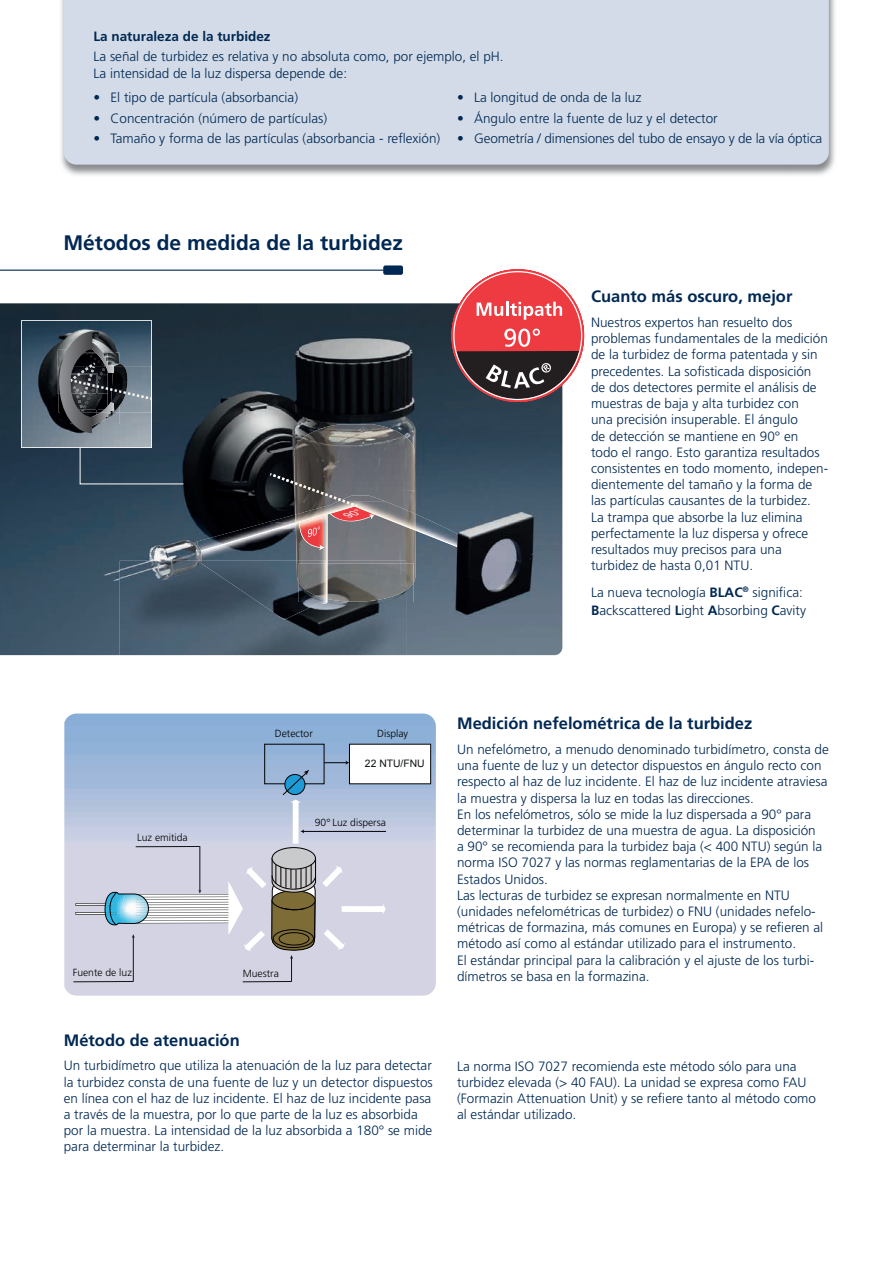
<style>
.page{position:relative;width:893px;height:1263px;background:#fff}
.page>*{position:absolute;margin:0;border:0;box-sizing:border-box;transform-origin:0 0}
.t1{font:700 21px "Frutiger LT";color:#002853}
.t2{font:700 16.5px "Frutiger LT";color:#002853}
.t3{font:300 13.5px/16.2px "Frutiger LT";color:#002853}
.t4{font:700 13.5px "Frutiger LT";color:#002853}
.t5{font:300 10.35px "Frutiger";color:#000001}
.t6{font:10.35px "Arial";color:#101315}
.s1{font-weight:700}
</style>
<div class="page">
<div style="left:383px;top:265px;width:20px;height:10px;background:#002853;border-radius:2px"></div>
<hr style="left:0;top:270px;width:385px;height:1px;background:#002853">
<img style="left:64px;top:713px;width:372px;height:282px">
<svg style="left:324px;top:929px;width:21px;height:21px"></svg>
<svg style="left:322px;top:866px;width:21px;height:21px"></svg>
<svg style="left:342px;top:904px;width:44px;height:10px"></svg>
<div style="left:349px;top:744px;width:82px;height:40px;background:#fff"></div>
<div style="left:349px;top:744px;width:82px;height:40px;border:1px solid #000001"></div>
<svg style="left:324px;top:760px;width:25px;height:5px"></svg>
<hr style="left:303px;top:831px;width:83px;height:1px;background:#000001">
<svg style="left:282px;top:770px;width:27px;height:74px;background:#a0bad4"></svg>
<svg style="left:272px;top:847px;width:43px;height:22px"></svg>
<div style="left:272px;top:847px;width:44px;height:22px;border:1px solid #000001;border-radius:50%"></div>
<hr style="left:73px;top:981px;width:60px;height:1px;background:#101315">
<hr style="left:136px;top:846px;width:64px;height:1px;background:#101315">
<hr style="left:200px;top:846px;width:1px;height:45px;background:#101315">
<svg style="left:75px;top:850px;width:241px;height:145px;background:#c4c6cf"></svg>
<img style="left:0;top:303px;width:562px;height:352px">
<img style="left:120px;top:561px;width:286px;height:94px">
<img style="left:201px;top:614px;width:125px;height:4px">
<img style="left:294px;top:424px;width:121px;height:49px">
<svg style="left:21px;top:320px;width:163px;height:165px;background:#445461"></svg>
<img style="left:61px;top:0;width:774px;height:175px">
<div style="left:64px;top:0;width:765px;height:165px;background:#d2dbe7"></div>
<svg style="left:451px;top:269px;width:133px;height:133px"></svg>
<svg style="left:201px;top:473px;width:259px;height:141px;background:#575b63"></svg>
<p class="t4" style="left:94px;top:28px;width:179px">La naturaleza de la turbidez</p>
<p class="t3" style="left:94px;top:49px;width:412px">La señal de turbidez es relativa y no absoluta como, por ejemplo, el pH.<br>La intensidad de la luz dispersa depende de:</p>
<p class="t3" style="left:94px;top:90px;width:206px">• El tipo de partícula (absorbancia)</p>
<p class="t3" style="left:94px;top:110px;width:235px">• Concentración (número de partículas)</p>
<p class="t3" style="left:94px;top:131px;width:348px">• Tamaño y forma de las partículas (absorbancia - reflexión)</p>
<p class="t3" style="left:457px;top:90px;width:186px">• La longitud de onda de la luz</p>
<p class="t3" style="left:457px;top:110px;width:262px">• Ángulo entre la fuente de luz y el detector</p>
<p class="t3" style="left:457px;top:131px;width:367px">• Geometría / dimensiones del tubo de ensayo y de la vía óptica</p>
<h1 class="t1" style="left:63px;top:231px;width:341px">Métodos de medida de la turbidez</h1>
<p class="t2" style="left:591px;top:287px;width:203px">Cuanto más oscuro, mejor</p>
<p class="t3" style="left:591px;top:314px;width:239px">Nuestros expertos han resuelto dos problemas fundamentales de la medición de la turbidez de forma patentada y sin precedentes. La sofisticada disposición de dos detectores permite el análisis de muestras de baja y alta turbidez con<br>una precisión insuperable. El ángulo<br>de detección se mantiene en 90° en todo el rango. Esto garantiza resultados consistentes en todo momento, indepen&shy;dientemente del tamaño y la forma de las partículas causantes de la turbidez.<br>La trampa que absorbe la luz elimina perfectamente la luz dispersa y ofrece resultados muy precisos para una turbidez de hasta 0,01 NTU.</p>
<p class="t3" style="left:591px;top:583px;width:217px;line-height:18px">La nueva tecnología <span class="s1">BLAC</span><sup>®</sup> significa:<br><span class="s1">B</span>ackscattered <span class="s1">L</span>ight <span class="s1">A</span>bsorbing <span class="s1">C</span>avity</p>
<p class="t5" style="left:275px;top:727px;width:39px">Detector</p>
<p class="t5" style="left:377px;top:727px;width:32px">Display</p>
<p class="t6" style="left:365px;top:756px;width:61px">22 NTU/FNU</p>
<p class="t5" style="left:137px;top:832px;width:52px">Luz emitida</p>
<p class="t5" style="left:73px;top:967px;width:61px">Fuente de luz</p>
<p class="t5" style="left:315px;top:816px;width:72px">90° Luz dispersa</p>
<p class="t5" style="left:243px;top:968px;width:38px">Muestra</p>
<p class="t2" style="left:64px;top:1030px;width:178px">Método de atenuación</p>
<p class="t3" style="left:64px;top:1058px;width:371px">Un turbidímetro que utiliza la atenuación de la luz para detectar la turbidez consta de una fuente de luz y un detector dispuestos en línea con el haz de luz incidente. El haz de luz incidente pasa a través de la muestra, por lo que parte de la luz es absorbida por la muestra. La intensidad de la luz absorbida a 180° se mide para determinar la turbidez.</p>
<p class="t2" style="left:457px;top:714px;width:297px">Medición nefelométrica de la turbidez</p>
<p class="t3" style="left:457px;top:741px;width:373px">Un nefelómetro, a menudo denominado turbidímetro, consta de una fuente de luz y un detector dispuestos en ángulo recto con respecto al haz de luz incidente. El haz de luz incidente atraviesa la muestra y dispersa la luz en todas las direcciones.<br>En los nefelómetros, sólo se mide la luz dispersada a 90° para determinar la turbidez de una muestra de agua. La disposición<br>a 90° se recomienda para la turbidez baja (&lt; 400 NTU) según la norma ISO 7027 y las normas reglamentarias de la EPA de los Estados Unidos.<br>Las lecturas de turbidez se expresan normalmente en NTU (unidades nefelométricas de turbidez) o FNU (unidades nefelo&shy;métricas de formazina, más comunes en Europa) y se refieren al método así como al estándar utilizado para el instrumento.<br>El estándar principal para la calibración y el ajuste de los turbi&shy;dímetros se basa en la formazina.</p>
<p class="t3" style="left:457px;top:1058px;width:360px">La norma ISO 7027 recomienda este método sólo para una turbidez elevada (&gt; 40 FAU). La unidad se expresa como FAU (Formazin Attenuation Unit) y se refiere tanto al método como al estándar utilizado.</p>
</div>
